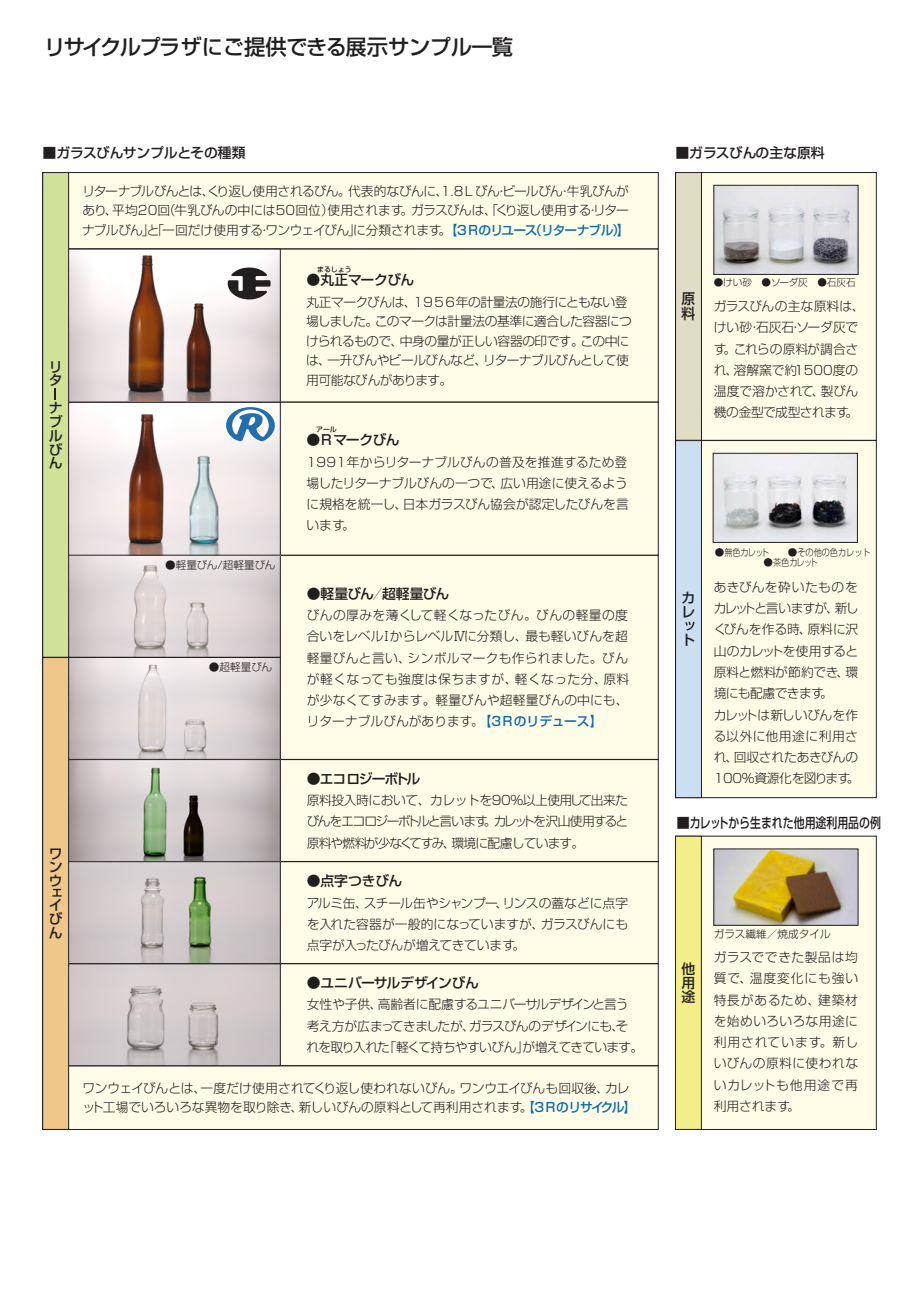
<style>
.page{position:relative;width:919px;height:1289px;background:#fff}
.page>*{position:absolute;margin:0;border:0;box-sizing:border-box;transform-origin:0 0}
.t1{font:500 21.3px "Shin Go Pro";letter-spacing:-.02em;color:#211e1f}
.t2{font:500 14.55px/14.5px "Shin Go";color:#231f20;scale:.95 1}
.t3{font:500 13.8px/13.8px "Shin Go";color:#231f20;text-align:justify}
.t4{font:500 13.8px "Shin Go Pro";letter-spacing:-.05em;color:#211e1f}
.t5{font:500 13.8px "Shin Go Pro";letter-spacing:-.085em;color:#211e1f}
.t6{font:500 13.8px "Shin Go Pro";letter-spacing:-.025em;color:#211e1f}
.t7{font:300 12.75px/21.3px "Shin Go Pro";letter-spacing:-.025em;color:#211e1f;text-align:justify}
.t8{font:300 12.75px/19.5px "Shin Go Pro";letter-spacing:-.045em;color:#211e1f}
.t9{font:300 12.75px/19.2px "Shin Go Pro";color:#211e1f}
.t10{font:300 12.75px/21.3px "Shin Go Pro";letter-spacing:-.05em;color:#211e1f}
.t11{font:300 12.75px/21.3px "Shin Go Pro";letter-spacing:-.005em;color:#211e1f}
.t12{font:300 10.65px "Shin Go";letter-spacing:-.005em;color:#221e1f}
.t13{font:300 10.65px "Shin Go Pro";color:#211e1f}
.t14{font:300 9.6px "Shin Go Pro";color:#211e1f}
.t15{font:500 6.9px "Shin Go Pro";color:#211e1f}
.s1{font-weight:500;color:#076bb0}
.s2{color:#076bb0}
</style>
<div class="page">
<div style="left:43px;top:172px;width:615px;height:77px;background:#fffce7"></div>
<div style="left:43px;top:172px;width:615px;height:77px;border:1px solid #231f20"></div>
<div style="left:43px;top:249px;width:615px;height:153px;background:#fffce7"></div>
<div style="left:43px;top:402px;width:615px;height:153px;background:#fffce7"></div>
<div style="left:43px;top:555px;width:615px;height:204px;background:#fffce7"></div>
<div style="left:43px;top:759px;width:615px;height:102px;background:#fffce7"></div>
<div style="left:43px;top:759px;width:615px;height:102px;border:1px solid #231f20"></div>
<div style="left:43px;top:861px;width:615px;height:102px;background:#fffce7"></div>
<div style="left:43px;top:861px;width:615px;height:102px;border:1px solid #231f20"></div>
<div style="left:43px;top:963px;width:615px;height:102px;background:#fffce7"></div>
<div style="left:43px;top:963px;width:615px;height:102px;border:1px solid #231f20"></div>
<div style="left:43px;top:1065px;width:615px;height:64px;background:#fffce7"></div>
<div style="left:43px;top:1065px;width:615px;height:64px;border:1px solid #231f20"></div>
<div style="left:675px;top:172px;width:201px;height:268px;background:#fffce7"></div>
<div style="left:675px;top:440px;width:201px;height:357px;background:#fffce7"></div>
<div style="left:675px;top:836px;width:201px;height:293px;background:#fffce7"></div>
<img style="left:70px;top:761px;width:208px;height:98px">
<div style="left:68px;top:759px;width:212px;height:102px;border:1px solid #231f20"></div>
<img style="left:715px;top:455px;width:140px;height:85px">
<div style="left:713px;top:453px;width:144px;height:89px;border:1px solid #231f20"></div>
<img style="left:715px;top:187px;width:141px;height:85px">
<div style="left:713px;top:185px;width:145px;height:89px;border:1px solid #231f20"></div>
<img style="left:715px;top:850px;width:141px;height:73px">
<svg style="left:70px;top:965px;width:208px;height:98px;background:#cdc6c6"></svg>
<div style="left:68px;top:963px;width:212px;height:102px;border:1px solid #231f20"></div>
<svg style="left:70px;top:557px;width:208px;height:98px;background:#dbd4d4"></svg>
<svg style="left:70px;top:404px;width:208px;height:149px"></svg>
<div style="left:68px;top:402px;width:212px;height:153px;border:1px solid #231f20"></div>
<svg style="left:70px;top:863px;width:208px;height:98px;background:#c7c3bf"></svg>
<div style="left:68px;top:861px;width:212px;height:102px;border:1px solid #231f20"></div>
<svg style="left:70px;top:251px;width:208px;height:149px;background:#d5c7c3"></svg>
<svg style="left:70px;top:659px;width:208px;height:98px;background:#dad3d4"></svg>
<div style="left:68px;top:657px;width:212px;height:102px;border:1px solid #231f20"></div>
<svg style="left:228px;top:267px;width:42px;height:32px"></svg>
<svg style="left:226px;top:407px;width:49px;height:34px"></svg>
<div style="left:43px;top:172px;width:26px;height:485px;background:#d0e299"></div>
<svg style="left:55px;top:388px;width:1px;height:12px"></svg>
<div style="left:43px;top:172px;width:26px;height:485px;border:1px solid #231f20"></div>
<div style="left:675px;top:172px;width:26px;height:268px;background:#e3dcc4"></div>
<div style="left:675px;top:172px;width:26px;height:268px;border:1px solid #231f20"></div>
<div style="left:675px;top:440px;width:26px;height:357px;background:#cbdef2"></div>
<svg style="left:685px;top:621px;width:9px;height:9px"></svg>
<div style="left:675px;top:440px;width:26px;height:357px;border:1px solid #231f20"></div>
<div style="left:675px;top:836px;width:26px;height:293px;background:#f3ee87"></div>
<div style="left:675px;top:836px;width:26px;height:293px;border:1px solid #231f20"></div>
<div style="left:43px;top:657px;width:26px;height:472px;background:#f0c78b"></div>
<svg style="left:52px;top:888px;width:10px;height:8px"></svg>
<div style="left:43px;top:657px;width:26px;height:472px;border:1px solid #231f20"></div>
<h1 class="t1" style="left:44px;top:29px;width:470px">リサイクルプラザにご提供できる展示サンプル一覧</h1>
<p class="t3" style="left:43px;top:146px;width:204px">■ガラスびんサンプルとその種類</p>
<p class="t3" style="left:675px;top:146px;width:151px">■ガラスびんの主な原料</p>
<p class="t3" style="left:49px;top:359px;width:15px">リタ</p>
<p class="t3" style="left:49px;top:400px;width:15px">ナブルびん</p>
<p class="t3" style="left:49px;top:846px;width:15px;line-height:13.2px">ワンウ</p>
<p class="t3" style="left:49px;top:897px;width:15px">イびん</p>
<p class="t7" style="left:82px;top:180px;width:548px;line-height:19.2px">リターナブルびんとは、くり返し使用されるびん。代表的なびんに、1.8Ｌびん・ビールびん・牛乳びんがあり、平均20回（牛乳びんの中には50回位）使用されます。ガラスびんは、「くり返し使用する・リターナブルびん」と「一回だけ使用する・ワンウェイびん」に分類されます。<span class="s1">【3Ｒのリユース（リターナブル）】</span></p>
<p class="t15" style="left:317px;top:264px;width:36px">まるしょう</p>
<p class="t8" style="left:306px;top:290px;width:327px">丸正マークびんは、１９５６年の計量法の施行にともない登場しました。このマークは計量法の基準に適合した容器につけられるもので、中身の量が正しい容器の印です。この中には、一升びんやビールびんなど、リターナブルびんとして使用可能なびんがあります。</p>
<p class="t6" style="left:306px;top:269px;width:109px">●丸正マークびん</p>
<p class="t12" style="left:165px;top:558px;width:112px">●軽量びん/超軽量びん</p>
<p class="t12" style="left:209px;top:660px;width:65px">●超軽量びん</p>
<p class="t15" style="left:316px;top:424px;width:22px">アール</p>
<p class="t7" style="left:306px;top:449px;width:324px">1991年からリターナブルびんの普及を推進するため登場したリターナブルびんの一つで、広い用途に使えるように規格を統一し、日本ガラスびん協会が認定したびんを言います。</p>
<p class="t4" style="left:306px;top:428px;width:95px">●Ｒマークびん</p>
<p class="t4" style="left:307px;top:582px;width:144px">●軽量びん／超軽量びん</p>
<p class="t7" style="left:307px;top:603px;width:324px">びんの厚みを薄くして軽くなったびん。びんの軽量の度合いをレベルⅠからレベルⅣに分類し、最も軽いびんを超軽量びんと言い、シンボルマークも作られました。びんが軽くなっても強度は保ちますが、軽くなった分、原料が少なくてすみます。軽量びんや超軽量びんの中にも、リターナブルびんがあります。<span class="s1">【3Ｒのリデュース】</span></p>
<p class="t5" style="left:307px;top:767px;width:115px">●エコロジーボトル</p>
<p class="t7" style="left:307px;top:788px;width:323px">原料投入時において、カレットを90％以上使用して出来たびんをエコロジーボトルと言います。カレットを沢山使用すると原料や燃料が少なくてすみ、環境に配慮しています。</p>
<p class="t4" style="left:307px;top:869px;width:97px">●点字つきびん</p>
<p class="t7" style="left:307px;top:890px;width:323px">アルミ缶、スチール缶やシャンプー、リンスの蓋などに点字を入れた容器が一般的になっていますが、ガラスびんにも点字が入ったびんが増えてきています。</p>
<p class="t4" style="left:307px;top:971px;width:174px">●ユニバーサルデザインびん</p>
<p class="t10" style="left:306px;top:992px;width:338px">女性や子供、高齢者に配慮するユニバーサルデザインと言う考え方が広まってきましたが､ガラスびんのデザインにも､それを取り入れた「軽くて持ちやすいびん」が増えてきています。</p>
<p class="t9" style="left:82px;top:1076px;width:555px">ワンウェイびんとは、一度だけ使用されてくり返し使われないびん。ワンウエイびんも回収後、カレット工場でいろいろな異物を取り除き、新しいびんの原料として再利用されます。<span class="s2">【</span><span class="s1">3Ｒのリサイクル】</span></p>
<p class="t2" style="left:681px;top:291px;width:16px">原料</p>
<p class="t14" style="left:713px;top:274px;width:143px">●けい砂 ●ソーダ灰 ●石灰石</p>
<p class="t11" style="left:713px;top:294px;width:152px">ガラスびんの主な原料は、けい砂・石灰石・ソーダ灰です。これらの原料が調合され、溶解窯で約1500度の温度で溶かされて、製びん機の金型で成型されます。</p>
<p class="t3" style="left:681px;top:590px;width:15px">カレ</p>
<p class="t3" style="left:681px;top:632px;width:15px">ト</p>
<p class="t14" style="left:714px;top:544px;width:56px">●無色カレット</p>
<p class="t14" style="left:787px;top:544px;width:84px">●その他の色カレット</p>
<p class="t14" style="left:763px;top:554px;width:56px">●茶色カレット</p>
<p class="t7" style="left:713px;top:575px;width:147px;text-align:left">あきびんを砕いたものをカレットと言いますが、新しくびんを作る時、原料に沢山のカレットを使用すると原料と燃料が節約でき、環境にも配慮できます。<br>カレットは新しいびんを作る以外に他用途に利用され、回収されたあきびんの<br>100％資源化を図ります。</p>
<p class="t3" style="left:676px;top:815px;width:206px">■カレットから生まれた他用途利用品の例</p>
<p class="t3" style="left:681px;top:961px;width:15px">他用途</p>
<p class="t13" style="left:713px;top:925px;width:118px">ガラス繊維／焼成タイル</p>
<p class="t7" style="left:713px;top:944px;width:146px">ガラスでできた製品は均質で、温度変化にも強い特長があるため、建築材を始めいろいろな用途に利用されています。新しいびんの原料に使われないカレットも他用途で再利用されます。</p>
</div>
